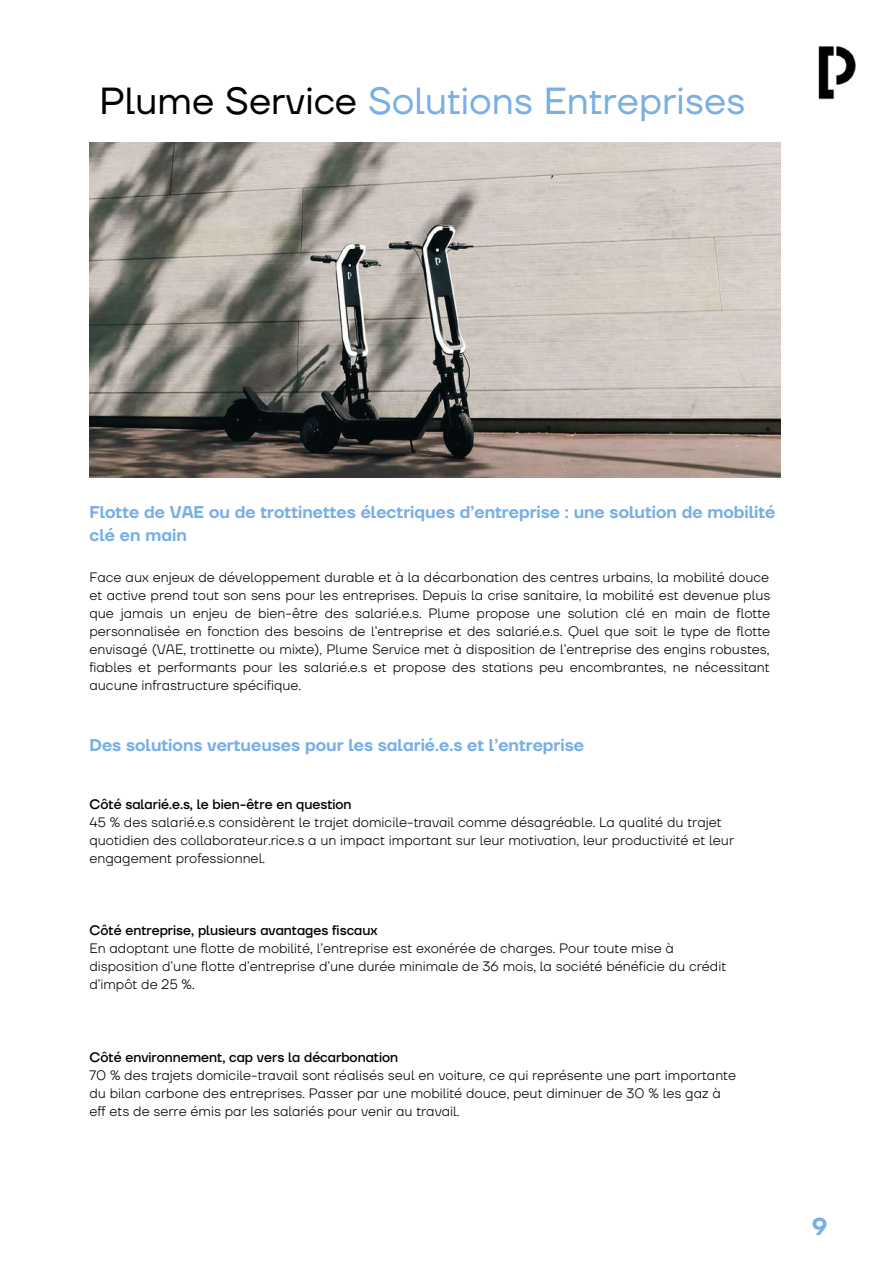
<style>
.page{position:relative;width:894px;height:1264px;background:#fff}
.page>*{position:absolute;margin:0;border:0;box-sizing:border-box;transform-origin:0 0}
.t1{font:37.65px "TT Firs Neue";color:#78afe5}
.t2{font:600 24.15px "TT Firs Neue";color:#78afe5}
.t3{font:600 17.1px/23.4px "TT Firs Neue";color:#78afe5}
.t4{font:300 13.65px/18px "TT Firs Neue";color:#000}
.t5{font:500 13.65px "TT Firs Neue";color:#000}
.s1{color:#000}
</style>
<div class="page">
<img style="left:818px;top:46px;width:38px;height:54px">
<img style="left:89px;top:143px;width:691px;height:334px">
<h1 class="t1" style="left:100px;top:78px;width:647px"><span class="s1">Plume Service</span> Solutions Entreprises</h1>
<p class="t3" style="left:89px;top:500px;width:687px">Flotte de VAE ou de trottinettes électriques d’entreprise : une solution de mobilité clé en main</p>
<p class="t4" style="left:89px;top:568px;width:682px;text-align:justify">Face aux enjeux de développement durable et à la décarbonation des centres urbains, la mobilité douce et active prend tout son sens pour les entreprises. Depuis la crise sanitaire, la mobilité est devenue plus que jamais un enjeu de bien-être des salarié.e.s. Plume propose une solution clé en main de flotte personnalisée en fonction des besoins de l’entreprise et des salarié.e.s. Quel que soit le type de flotte envisagé (VAE, trottinette ou mixte), Plume Service met à disposition de l’entreprise des engins robustes, fiables et performants pour les salarié.e.s et propose des stations peu encombrantes, ne nécessitant aucune infrastructure spécifique.</p>
<p class="t3" style="left:89px;top:734px;width:496px">Des solutions vertueuses pour les salarié.e.s et l’entreprise</p>
<p class="t5" style="left:89px;top:796px;width:263px">Côté salarié.e.s, le bien-être en question</p>
<p class="t4" style="left:89px;top:814px;width:646px">45 % des salarié.e.s considèrent le trajet domicile-travail comme désagréable. La qualité du trajet quotidien des collaborateur.rice.s a un impact important sur leur motivation, leur productivité et leur engagement professionnel.</p>
<p class="t5" style="left:89px;top:922px;width:289px">Côté entreprise, plusieurs avantages fiscaux</p>
<p class="t4" style="left:89px;top:940px;width:638px">En adoptant une flotte de mobilité, l’entreprise est exonérée de charges. Pour toute mise à disposition d’une flotte d’entreprise d’une durée minimale de 36 mois, la société bénéficie du crédit d’impôt de 25 %.</p>
<p class="t5" style="left:89px;top:1048px;width:310px">Côté environnement, cap vers la décarbonation</p>
<p class="t4" style="left:89px;top:1066px;width:648px">70 % des trajets domicile-travail sont réalisés seul en voiture, ce qui représente une part importante du bilan carbone des entreprises. Passer par une mobilité douce, peut diminuer de 30 % les gaz à eff ets de serre émis par les salariés pour venir au travail.</p>
<h2 class="t2" style="left:811px;top:1212px;width:17px">9</h2>
</div>
